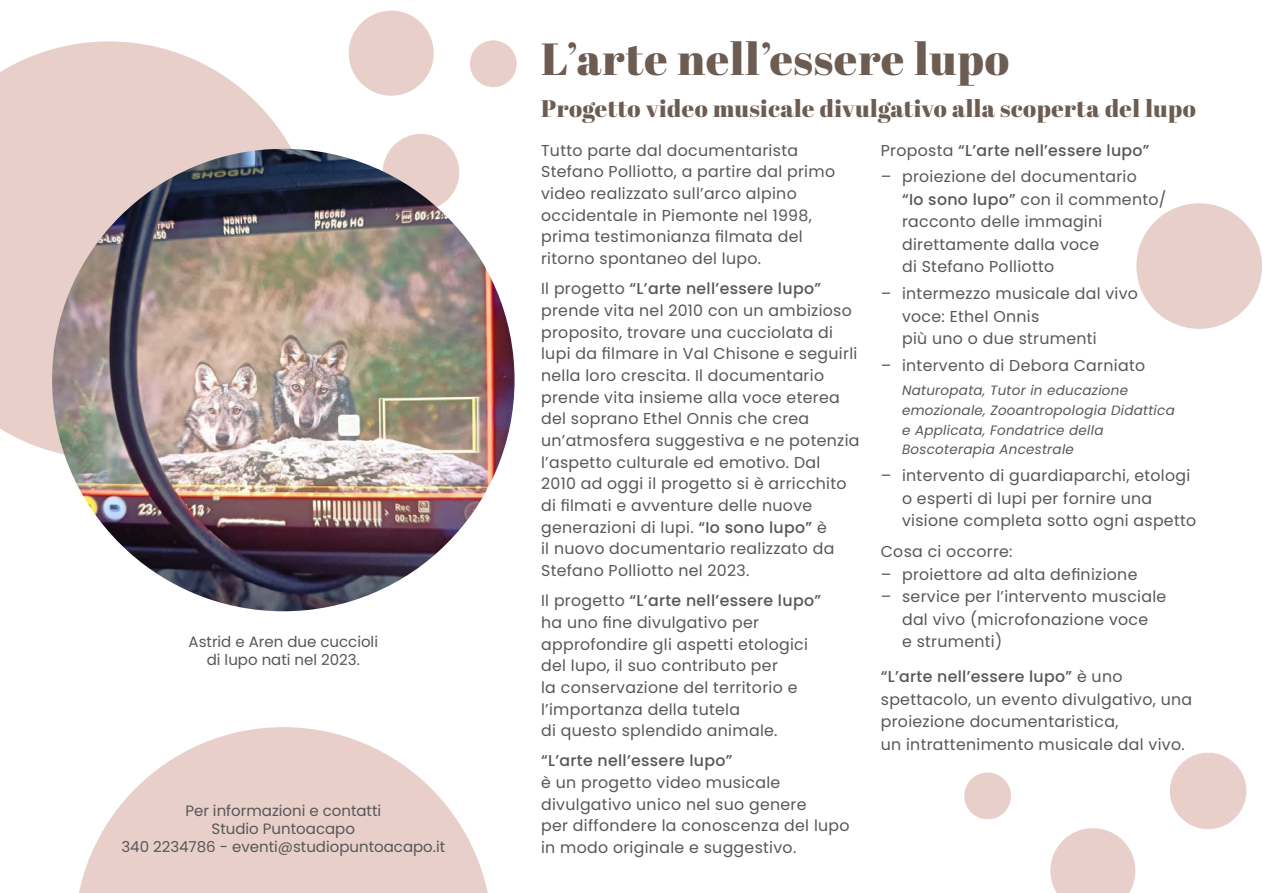
<style>
.page{position:relative;width:1263px;height:893px;background:#fff}
.page>*{position:absolute;margin:0;border:0;box-sizing:border-box;transform-origin:0 0}
.t1{font:45px "Abril Fatface";letter-spacing:.02em;color:#6c5c52}
.t2{font:24px "Abril Fatface";letter-spacing:.02em;color:#6c5c52}
.t3{font:15.75px/21.6px "Poppins";letter-spacing:.02em;color:#575756}
.t4{font:500 15.75px "Poppins";letter-spacing:.02em;color:#575756}
.t5{font:15px/18px "Poppins";color:#575756;text-align:center}
.t6{font:italic 13.5px/19.8px "Poppins";letter-spacing:.02em;color:#575756}
.s1{font-weight:500}
.s2{font-weight:400}
</style>
<div class="page">
<svg style="left:79px;top:727px;width:409px;height:166px;fill:#e8cfca"></svg>
<svg style="left:964px;top:772px;width:47px;height:48px"></svg>
<svg style="left:1050px;top:828px;width:86px;height:65px"></svg>
<svg style="left:1170px;top:752px;width:77px;height:77px"></svg>
<div style="left:470px;top:40px;width:47px;height:47px;background:#e8cfca;border-radius:50%"></div>
<div style="left:349px;top:11px;width:85px;height:85px;background:#e8cfca;border-radius:50%"></div>
<div style="left:383px;top:134px;width:76px;height:76px;background:#e8cfca;border-radius:50%"></div>
<div style="left:1136px;top:203px;width:126px;height:126px;background:#e8cfca;border-radius:50%"></div>
<svg style="left:0;top:41px;width:318px;height:418px;fill:#e8cfca"></svg>
<img style="left:52px;top:149px;width:462px;height:462px;border-radius:231px">
<p class="t5" style="left:189px;top:633px;width:191px">Astrid e Aren due cuccioli di lupo nati nel 2023.</p>
<p class="t5" style="left:121px;top:802px;width:325px">Per informazioni e contatti<br>Studio Puntoacapo<br>340 2234786 - eventi@studiopuntoacapo.it</p>
<h1 class="t1" style="left:541px;top:28px;width:470px">L’arte nell’essere lupo</h1>
<h2 class="t2" style="left:541px;top:92px;width:656px">Progetto video musicale divulgativo alla scoperta del lupo</h2>
<p class="t3" style="left:541px;top:139px;width:295px">Tutto parte dal documentarista Stefano Polliotto, a partire dal primo video realizzato sull’arco alpino occidentale in Piemonte nel 1998, prima testimonianza filmata del ritorno spontaneo del lupo.</p>
<p class="t3" style="left:541px;top:278px;width:320px">Il progetto <span class="s1">“L’arte nell’essere lupo” </span>prende vita nel 2010 con un ambizioso proposito, trovare una cucciolata di lupi da filmare in Val Chisone e seguirli nella loro crescita. Il documentario prende vita insieme alla voce eterea del soprano Ethel Onnis che crea un’atmosfera suggestiva e ne potenzia l’aspetto culturale ed emotivo. Dal<br>2010 ad oggi il progetto si è arricchito di filmati e avventure delle nuove generazioni di lupi. <span class="s1">“Io sono lupo”</span> è<br>il nuovo documentario realizzato da Stefano Polliotto nel 2023.</p>
<p class="t3" style="left:541px;top:590px;width:281px">Il progetto <span class="s1">“L’arte nell’essere lupo” </span>ha uno fine divulgativo per approfondire gli aspetti etologici del lupo, il suo contributo per<br>la conservazione del territorio e l’importanza della tutela<br>di questo splendido animale.</p>
<p class="t4" style="left:541px;top:752px;width:193px">“L’arte nell’essere lupo”</p>
<p class="t3" style="left:541px;top:772px;width:310px">è un progetto video musicale divulgativo unico nel suo genere<br>per diffondere la conoscenza del lupo in modo originale e suggestivo.</p>
<p class="t4" style="left:881px;top:141px;width:270px"><span class="s2">Proposta</span> “L’arte nell’essere lupo”</p>
<p class="t3" style="left:902px;top:166px;width:266px;line-height:22.5px;text-indent:-21px">– proiezione del documentario<br><span class="s1">“Io sono lupo”</span> con il commento/ racconto delle immagini direttamente dalla voce<br>di Stefano Polliotto</p>
<p class="t3" style="left:902px;top:282px;width:237px;line-height:22.5px;text-indent:-21px">– intermezzo musicale dal vivo voce: Ethel Onnis<br>più uno o due strumenti</p>
<p class="t3" style="left:881px;top:355px;width:266px">– intervento di Debora Carniato</p>
<p class="t6" style="left:902px;top:380px;width:274px">Naturopata, Tutor in educazione emozionale, Zooantropologia Didattica e Applicata, Fondatrice della<br>Boscoterapia Ancestrale</p>
<p class="t3" style="left:902px;top:464px;width:296px;line-height:22.5px;text-indent:-21px">– intervento di guardiaparchi, etologi o esperti di lupi per fornire una visione completa sotto ogni aspetto</p>
<p class="t3" style="left:881px;top:541px;width:133px">Cosa ci occorre:</p>
<p class="t3" style="left:881px;top:563px;width:258px">– proiettore ad alta definizione</p>
<p class="t3" style="left:902px;top:585px;width:266px;line-height:22.5px;text-indent:-21px">– service per l’intervento musciale dal vivo (microfonazione voce<br>e strumenti)</p>
<p class="t3" style="left:881px;top:666px;width:313px;line-height:22.5px"><span class="s1">“L’arte nell’essere lupo”</span> è uno spettacolo, un evento divulgativo, una proiezione documentaristica,<br>un intrattenimento musicale dal vivo.</p>
</div>
